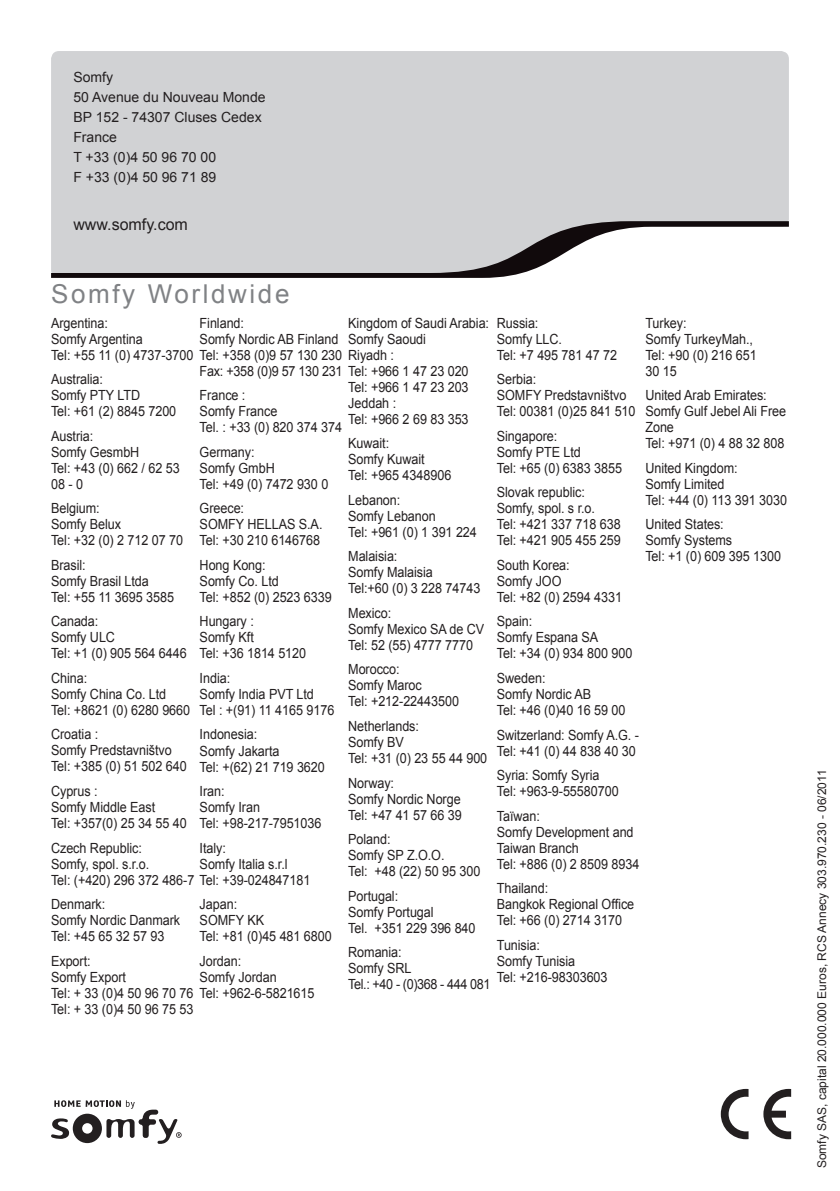
<style>
.page{position:relative;width:840px;height:1191px;background:#fff}
.page>*{position:absolute;margin:0;border:0;box-sizing:border-box;transform-origin:0 0}
.t1{font:26px "Arial";letter-spacing:.1em;color:#808285}
.t2{font:16px "Arial";color:#231f20}
.t3{font:14px/16px "Arial";letter-spacing:-.005em;color:#231f20;scale:.9 1}
.t4{font:14px/20px "Arial";letter-spacing:-.005em;color:#231f20}
.t5{font:12px "Arial";color:#231f20}
</style>
<div class="page">
<div style="left:51px;top:51px;width:737px;height:170px;background:#d1d2d4"></div>
<svg style="left:51px;top:1100px;width:130px;height:44px"></svg>
<svg style="left:51px;top:221px;width:737px;height:57px;fill:#d1d2d4"></svg>
<svg style="left:720px;top:1089px;width:28px;height:50px"></svg>
<svg style="left:763px;top:1089px;width:27px;height:50px"></svg>
<p class="t4" style="left:73px;top:67px;width:193px">Somfy<br>50 Avenue du Nouveau Monde<br>BP 152 - 74307 Cluses Cedex<br>France<br>T +33 (0)4 50 96 70 00<br>F +33 (0)4 50 96 71 89</p>
<p class="t2" style="left:73px;top:214px;width:116px">www.somfy.com</p>
<h1 class="t1" style="left:51px;top:276px;width:240px">Somfy Worldwide</h1>
<p class="t3" style="left:51px;top:315px;width:382px">Argentina:<br>Somfy Argentina<br>Tel: +55 11 (0) 4737-3700 Tel: +358 (0)9 57 130 230 Riyadh :</p>
<p class="t3" style="left:51px;top:371px;width:141px">Australia:<br>Somfy PTY LTD<br>Tel: +61 (2) 8845 7200</p>
<p class="t3" style="left:51px;top:428px;width:144px">Austria:<br>Somfy GesmbH<br>Tel: +43 (0) 662 / 62 53<br>08 - 0</p>
<p class="t3" style="left:51px;top:500px;width:148px">Belgium:<br>Somfy Belux<br>Tel: +32 (0) 2 712 07 70</p>
<p class="t3" style="left:51px;top:557px;width:138px">Brasil:<br>Somfy Brasil Ltda<br>Tel: +55 11 3695 3585</p>
<p class="t3" style="left:51px;top:613px;width:152px">Canada:<br>Somfy ULC<br>Tel: +1 (0) 905 564 6446</p>
<p class="t3" style="left:51px;top:670px;width:156px">China:<br>Somfy China Co. Ltd<br>Tel: +8621 (0) 6280 9660</p>
<p class="t3" style="left:51px;top:726px;width:152px">Croatia :<br>Somfy Predstavništvo<br>Tel: +385 (0) 51 502 640</p>
<p class="t3" style="left:51px;top:783px;width:152px">Cyprus :<br>Somfy Middle East<br>Tel: +357(0) 25 34 55 40</p>
<p class="t3" style="left:51px;top:839px;width:289px">Czech Republic:<br>Somfy, spol. s.r.o.<br>Tel: (+420) 296 372 486-7 Tel: +39-024847181</p>
<p class="t3" style="left:51px;top:896px;width:145px">Denmark:<br>Somfy Nordic Danmark<br>Tel: +45 65 32 57 93</p>
<p class="t3" style="left:51px;top:952px;width:294px">Export:<br>Somfy Export<br>Tel: + 33 (0)4 50 96 70 76 Tel: +962-6-5821615<br>Tel: + 33 (0)4 50 96 75 53</p>
<p class="t3" style="left:348px;top:315px;width:158px">Kingdom of Saudi Arabia:<br>Somfy Saoudi</p>
<p class="t3" style="left:348px;top:379px;width:135px">Tel: +966 1 47 23 203<br>Jeddah :<br>Tel: +966 2 69 83 353</p>
<p class="t3" style="left:348px;top:435px;width:116px">Kuwait:<br>Somfy Kuwait<br>Tel: +965 4348906</p>
<p class="t3" style="left:348px;top:492px;width:144px">Lebanon:<br>Somfy Lebanon<br>Tel: +961 (0) 1 391 224</p>
<p class="t3" style="left:348px;top:548px;width:148px">Malaisia:<br>Somfy Malaisia<br>Tel:+60 (0) 3 228 74743</p>
<p class="t3" style="left:348px;top:605px;width:153px">Mexico:<br>Somfy Mexico SA de CV<br>Tel: 52 (55) 4777 7770</p>
<p class="t3" style="left:348px;top:661px;width:124px">Morocco:<br>Somfy Maroc<br>Tel: +212-22443500</p>
<p class="t3" style="left:348px;top:718px;width:156px">Netherlands:<br>Somfy BV<br>Tel: +31 (0) 23 55 44 900</p>
<p class="t3" style="left:348px;top:774px;width:127px">Norway:<br>Somfy Nordic Norge<br>Tel: +47 41 57 66 39</p>
<p class="t3" style="left:348px;top:831px;width:148px">Poland:<br>Somfy SP Z.O.O.<br>Tel: +48 (22) 50 95 300</p>
<p class="t3" style="left:348px;top:887px;width:143px">Portugal:<br>Somfy Portugal<br>Tel. +351 229 396 840</p>
<p class="t3" style="left:348px;top:944px;width:159px">Romania:<br>Somfy SRL<br>Tel.: +40 - (0)368 - 444 081</p>
<p class="t3" style="left:199px;top:315px;width:156px">Finland:<br>Somfy Nordic AB Finland</p>
<p class="t3" style="left:199px;top:359px;width:300px;line-height:24.4px">Fax: +358 (0)9 57 130 231 Tel: +966 1 47 23 020<br>France :</p>
<p class="t3" style="left:199px;top:403px;width:160px">Somfy France<br>Tel. : +33 (0) 820 374 374</p>
<p class="t3" style="left:199px;top:444px;width:144px">Germany:<br>Somfy GmbH<br>Tel: +49 (0) 7472 930 0</p>
<p class="t3" style="left:199px;top:500px;width:138px">Greece:<br>SOMFY HELLAS S.A.<br>Tel: +30 210 6146768</p>
<p class="t3" style="left:199px;top:557px;width:148px">Hong Kong:<br>Somfy Co. Ltd<br>Tel: +852 (0) 2523 6339</p>
<p class="t3" style="left:199px;top:613px;width:120px">Hungary :<br>Somfy Kft<br>Tel: +36 1814 5120</p>
<p class="t3" style="left:199px;top:670px;width:151px">India:<br>Somfy India PVT Ltd<br>Tel : +(91) 11 4165 9176</p>
<p class="t3" style="left:199px;top:726px;width:141px">Indonesia:<br>Somfy Jakarta<br>Tel: +(62) 21 719 3620</p>
<p class="t3" style="left:199px;top:783px;width:137px">Iran:<br>Somfy Iran<br>Tel: +98-217-7951036</p>
<p class="t3" style="left:199px;top:839px;width:99px">Italy:<br>Somfy Italia s.r.l</p>
<p class="t3" style="left:199px;top:896px;width:148px">Japan:<br>SOMFY KK<br>Tel: +81 (0)45 481 6800</p>
<p class="t3" style="left:199px;top:952px;width:87px">Jordan:<br>Somfy Jordan</p>
<p class="t3" style="left:496px;top:315px;width:135px">Russia:<br>Somfy LLC.<br>Tel: +7 495 781 47 72</p>
<p class="t3" style="left:496px;top:371px;width:156px">Serbia:<br>SOMFY Predstavništvo<br>Tel: 00381 (0)25 841 510</p>
<p class="t3" style="left:496px;top:428px;width:141px">Singapore:<br>Somfy PTE Ltd<br>Tel: +65 (0) 6383 3855</p>
<p class="t3" style="left:496px;top:484px;width:139px">Slovak republic:<br>Somfy, spol. s r.o.<br>Tel: +421 337 718 638<br>Tel: +421 905 455 259</p>
<p class="t3" style="left:496px;top:557px;width:141px">South Korea:<br>Somfy JOO<br>Tel: +82 (0) 2594 4331</p>
<p class="t3" style="left:496px;top:613px;width:152px">Spain:<br>Somfy Espana SA<br>Tel: +34 (0) 934 800 900</p>
<p class="t3" style="left:496px;top:670px;width:144px">Sweden:<br>Somfy Nordic AB<br>Tel: +46 (0)40 16 59 00</p>
<p class="t3" style="left:496px;top:726px;width:159px">Switzerland: Somfy A.G. -<br>Tel: +41 (0) 44 838 40 30</p>
<p class="t3" style="left:496px;top:767px;width:137px">Syria: Somfy Syria<br>Tel: +963-9-55580700</p>
<p class="t3" style="left:496px;top:807px;width:160px">Taïwan:<br>Somfy Development and<br>Taiwan Branch<br>Tel: +886 (0) 2 8509 8934</p>
<p class="t3" style="left:496px;top:880px;width:154px">Thailand:<br>Bangkok Regional Office<br>Tel: +66 (0) 2714 3170</p>
<p class="t3" style="left:496px;top:936px;width:124px">Tunisia:<br>Somfy Tunisia<br>Tel: +216-98303603</p>
<p class="t3" style="left:645px;top:315px;width:125px">Turkey:<br>Somfy TurkeyMah.,<br>Tel: +90 (0) 216 651<br>30 15</p>
<p class="t3" style="left:645px;top:387px;width:158px">United Arab Emirates:<br>Somfy Gulf Jebel Ali Free<br>Zone<br>Tel: +971 (0) 4 88 32 808</p>
<p class="t3" style="left:645px;top:460px;width:159px">United Kingdom:<br>Somfy Limited<br>Tel: +44 (0) 113 391 3030</p>
<p class="t3" style="left:645px;top:516px;width:152px">United States:<br>Somfy Systems<br>Tel: +1 (0) 609 395 1300</p>
<p class="t5" style="left:813px;top:1168px;width:400px;rotate:-90deg">Somfy SAS, capital 20.000.000 Euros, RCS Annecy 303.970.230 - 06/2011</p>
</div>
